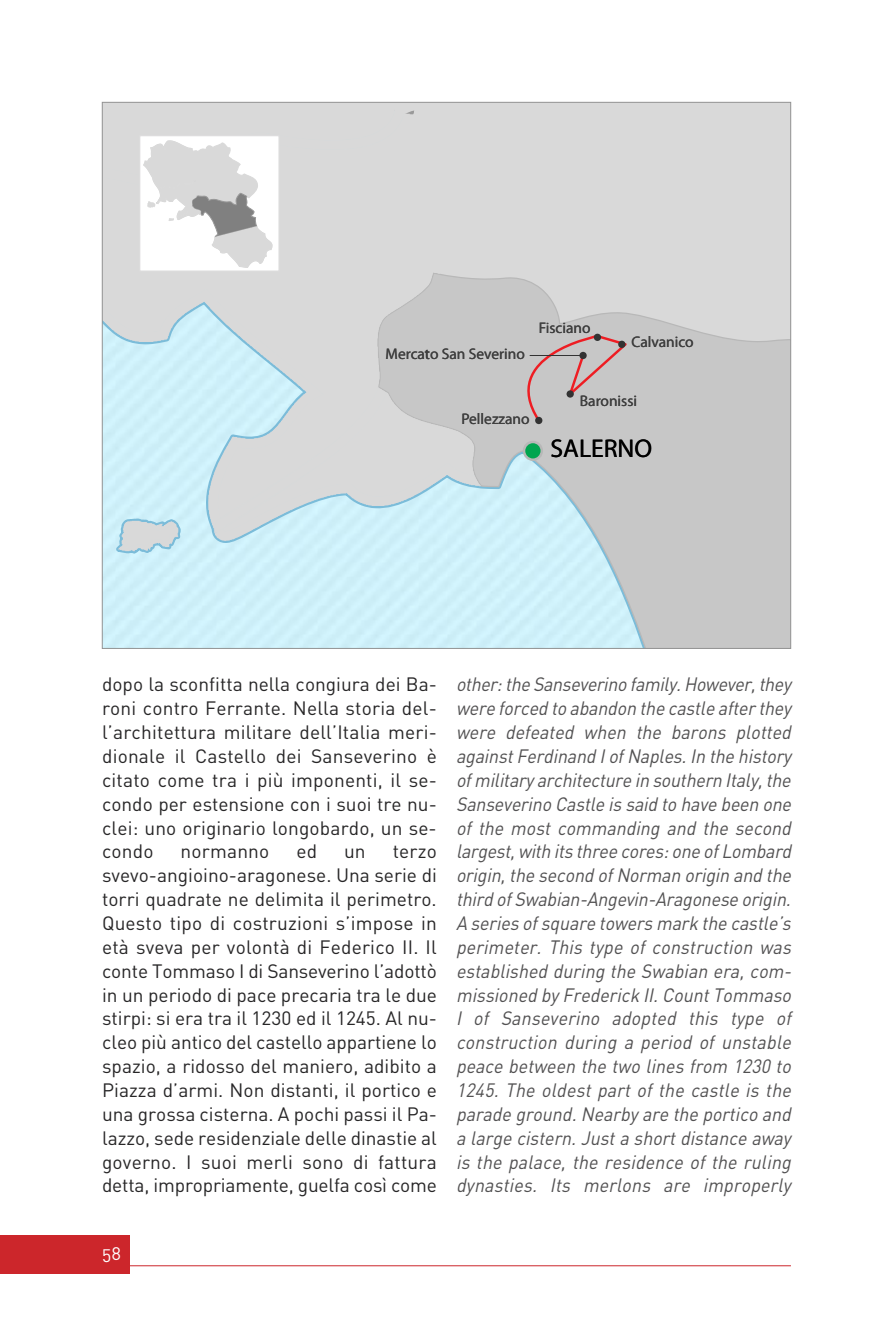
<style>
.page{position:relative;width:893px;height:1340px;background:#fff}
.page>*{position:absolute;margin:0;border:0;box-sizing:border-box;transform-origin:0 0}
.t1{font:25.65px "Myriad Pro";color:#000}
.t2{font:italic 19.12px/23.8px "DIN";color:#525152;text-align:justify;scale:.93 1}
.t3{font:19.12px/23.8px "DIN";letter-spacing:.01em;color:#272627;text-align:justify}
.t4{font:18px "DIN Alternate";color:#fff}
.t5{font:15.53px "Myriad Pro";color:#404040}
</style>
<div class="page">
<hr style="left:120px;top:1265px;width:671px;height:1px;background:#cc262b">
<div style="left:0;top:1234px;width:130px;height:39px;background:#cc262b"></div>
<svg style="left:102px;top:102px;width:688px;height:546px;background:#d1dadc"></svg>
<div style="left:140px;top:135px;width:139px;height:136px;border:1px solid #dfdedf"></div>
<p class="t5" style="left:386px;top:348px;width:141px">Merca o San Severino</p>
<p class="t5" style="left:425px;top:348px;width:7px">t</p>
<p class="t5" style="left:539px;top:322px;width:53px">Fisciano</p>
<p class="t5" style="left:631px;top:336px;width:64px">Calvanico</p>
<p class="t5" style="left:461px;top:413px;width:70px">Pellezzano</p>
<p class="t5" style="left:580px;top:394px;width:59px">Baronissi</p>
<h1 class="t1" style="left:551px;top:438px;width:103px">SALERNO</h1>
<p class="t3" style="left:102px;top:672px;width:336px">dopo la sconfitta nella congiura dei Ba&shy;roni contro Ferrante. Nella storia del&shy;l’architettura militare dell’Italia meri&shy;dionale il Castello dei Sanseverino è citato come tra i più imponenti, il se&shy;condo per estensione con i suoi tre nu&shy;clei: uno originario longobardo, un se&shy;condo</p>
<p class="t3" style="left:181px;top:839px;width:90px">normanno</p>
<p class="t3" style="left:296px;top:839px;width:22px">ed</p>
<p class="t3" style="left:344px;top:839px;width:23px">un</p>
<p class="t3" style="left:102px;top:839px;width:336px;text-indent:291px">terzo svevo-angioino-aragonese. Una serie di torri quadrate ne delimita il perimetro.<br>Questo tipo di costruzioni s’impose in età sveva per volontà di Federico II. Il conte Tommaso I di Sanseverino l’adottò in un periodo di pace precaria tra le due stirpi: si era tra il 1230 ed il 1245. Al nu&shy;cleo più antico del castello appartiene lo spazio, a ridosso del maniero, adibito a Piazza d’armi. Non distanti, il portico e una grossa cisterna. A pochi passi il Pa&shy;lazzo, sede residenziale delle dinastie al governo. I suoi merli sono di fattura detta, impropriamente, guelfa così come</p>
<p class="t2" style="left:456px;top:672px;width:367px">other:theSanseverinofamily.However,they were forced to abandon the castle afterthey were defeated when the barons plotted againstFerdinand IofNaples.In the history ofmilitaryarchitecture in southern Italy,the Sanseverino Castle issaid to have been one of the most commanding and the second largest,with itsthree cores:one ofLombard origin,the second ofNorman origin and the third ofSwabian-Angevin-Aragonese origin.<br>A series ofsquare towers mark the castle’s perimeter. This type of construction was established during the Swabian era,com&shy;missioned byFrederick II.CountTommaso I of Sanseverino adopted this type of construction during a period of unstable peace between the two lines from 1230 to 1245. The oldest part of the castle is the parade ground.Nearbyare the portico and a large cistern.Justa shortdistance away is the palace, the residence of the ruling dynasties. Its merlons are improperly</p>
<p class="t4" style="left:102px;top:1243px;width:20px">58</p>
</div>
